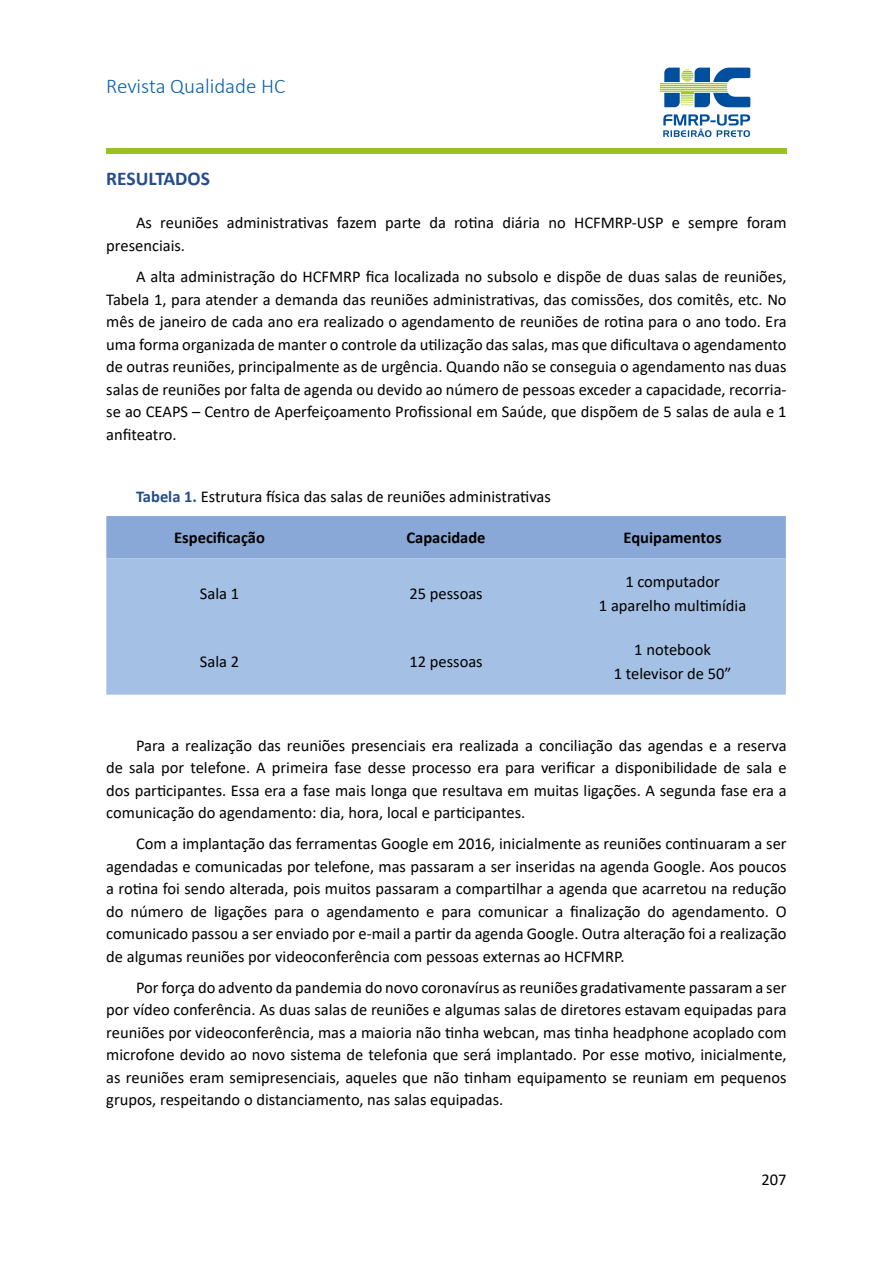
<style>
.page{position:relative;width:893px;height:1263px;background:#fff}
.page>*{position:absolute;margin:0;border:0;box-sizing:border-box;transform-origin:0 0}
.t1{font:300 21px "Calibri";color:#0b62ac}
.t2{font:700 19.5px "Calibri";color:#244c8f}
.t3{font:16.5px/22.5px "Calibri";color:#000;text-align:justify}
.t4{font:700 16.5px "Calibri";color:#000}
.s1{font-weight:700;color:#244c8f}
</style>
<div class="page">
<div style="left:106px;top:148px;width:681px;height:5px;background:#98c222"></div>
<svg style="left:660px;top:68px;width:90px;height:39px"></svg>
<svg style="left:663px;top:114px;width:87px;height:23px"></svg>
<div style="left:106px;top:516px;width:680px;height:42px;background:#89a8d7"></div>
<div style="left:106px;top:558px;width:680px;height:137px;background:#a4c0e4"></div>
<p class="t1" style="left:106px;top:73px;width:181px">Revista Qualidade HC</p>
<p class="t2" style="left:106px;top:164px;width:105px">RESULTADOS</p>
<p class="t3" style="left:106px;top:211px;width:682px;text-indent:30px">As reuniões administrativas fazem parte da rotina diária no HCFMRP-USP e sempre foram presenciais.</p>
<p class="t3" style="left:106px;top:265px;width:682px;text-indent:30px">A alta administração do HCFMRP fica localizada no subsolo e dispõe de duas salas de reuniões, Tabela 1, para atender a demanda das reuniões administrativas, das comissões, dos comitês, etc. No mês de janeiro de cada ano era realizado o agendamento de reuniões de rotina para o ano todo. Era uma forma organizada de manter o controle da utilização das salas, mas que dificultava o agendamento de outras reuniões, principalmente as de urgência. Quando não se conseguia o agendamento nas duas salas de reuniões por falta de agenda ou devido ao número de pessoas exceder a capacidade, recorria&shy;se ao CEAPS – Centro de Aperfeiçoamento Profissional em Saúde, que dispõem de 5 salas de aula e 1 anfiteatro.</p>
<p class="t3" style="left:136px;top:484px;width:416px"><span class="s1">Tabela 1.</span> Estrutura física das salas de reuniões administrativas</p>
<p class="t4" style="left:174px;top:526px;width:92px">Especificação</p>
<p class="t4" style="left:407px;top:526px;width:81px">Capacidade</p>
<p class="t4" style="left:624px;top:526px;width:100px">Equipamentos</p>
<p class="t3" style="left:200px;top:582px;width:41px">Sala 1</p>
<p class="t3" style="left:409px;top:582px;width:75px">25 pessoas</p>
<p class="t3" style="left:200px;top:650px;width:41px">Sala 2</p>
<p class="t3" style="left:409px;top:650px;width:75px">12 pessoas</p>
<p class="t3" style="left:599px;top:569px;width:149px;line-height:23.5px;text-align:center">1 computador<br>1 aparelho multimídia</p>
<p class="t3" style="left:614px;top:637px;width:119px;line-height:23.5px;text-align:center">1 notebook<br>1 televisor de 50”</p>
<p class="t3" style="left:106px;top:733px;width:682px;text-indent:30px">Para a realização das reuniões presenciais era realizada a conciliação das agendas e a reserva de sala por telefone. A primeira fase desse processo era para verificar a disponibilidade de sala e dos participantes. Essa era a fase mais longa que resultava em muitas ligações. A segunda fase era a comunicação do agendamento: dia, hora, local e participantes.</p>
<p class="t3" style="left:106px;top:832px;width:682px;text-indent:30px">Com a implantação das ferramentas Google em 2016, inicialmente as reuniões continuaram a ser agendadas e comunicadas por telefone, mas passaram a ser inseridas na agenda Google. Aos poucos a rotina foi sendo alterada, pois muitos passaram a compartilhar a agenda que acarretou na redução do número de ligações para o agendamento e para comunicar a finalização do agendamento. O comunicado passou a ser enviado por e-mail a partir da agenda Google. Outra alteração foi a realização de algumas reuniões por videoconferência com pessoas externas ao HCFMRP.</p>
<p class="t3" style="left:106px;top:975px;width:682px;text-indent:30px">Por força do advento da pandemia do novo coronavírus as reuniões gradativamente passaram a ser por vídeo conferência. As duas salas de reuniões e algumas salas de diretores estavam equipadas para reuniões por videoconferência, mas a maioria não tinha webcan, mas tinha headphone acoplado com microfone devido ao novo sistema de telefonia que será implantado. Por esse motivo, inicialmente, as reuniões eram semipresenciais, aqueles que não tinham equipamento se reuniam em pequenos grupos, respeitando o distanciamento, nas salas equipadas.</p>
<p class="t3" style="left:762px;top:1168px;width:27px">207</p>
</div>
